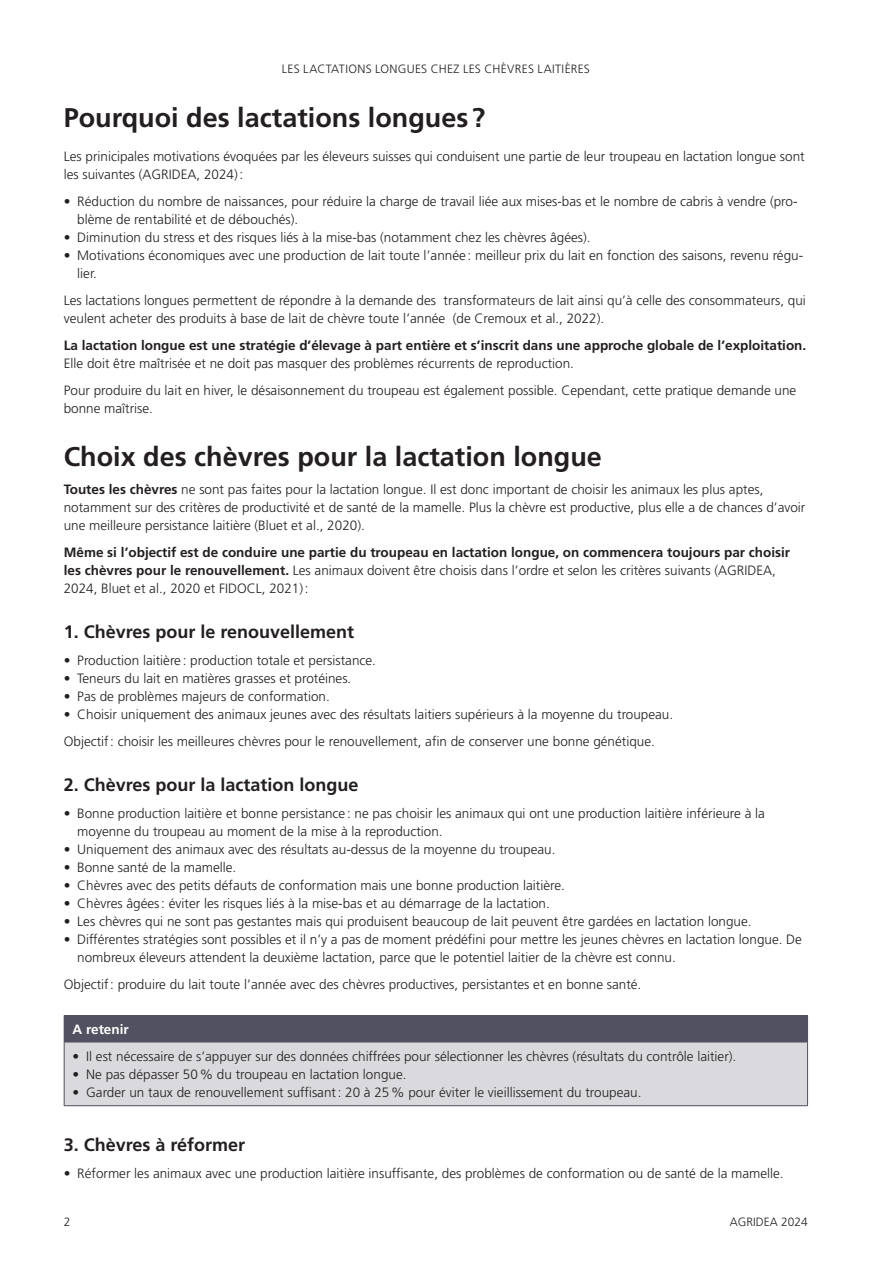
<style>
.page{position:relative;width:893px;height:1263px;background:#fff}
.page>*{position:absolute;margin:0;border:0;box-sizing:border-box;transform-origin:0 0}
.t1{font:700 27px "Frutiger LT Pro";color:#231f20}
.t2{font:700 18px "Frutiger LT Pro";color:#231f20}
.post{font:300 13.5px/18px "Frutiger LT Pro";color:#231f20}
.post-2{font:700 13.5px/18px "Frutiger LT Pro";color:#231f20}
.Tabelle_-_Kopf{font:700 13.5px "Frutiger LT Pro";color:#fff}
.t3{font:300 12px "Frutiger LT Pro";letter-spacing:.025em;color:#231f20}
.t4{font:300 12px "Frutiger LT Pro";color:#231f20}
.s1{font-weight:300}
.s2{font-weight:700}
</style>
<div class="page">
<div style="left:64px;top:1015px;width:743px;height:27px;background:#515161"></div>
<div style="left:64px;top:1042px;width:743px;height:64px;background:#dad9dd"></div>
<hr style="left:64px;top:1015px;width:744px;height:1px;background:#515161">
<svg style="left:807px;top:1016px;width:1px;height:26px"></svg>
<hr style="left:64px;top:1042px;width:744px;height:1px;background:#515161">
<hr style="left:64px;top:1042px;width:1px;height:63px;background:#515161">
<hr style="left:807px;top:1042px;width:1px;height:63px;background:#515161">
<hr style="left:64px;top:1105px;width:744px;height:1px;background:#515161">
<p class="t3" style="left:282px;top:62px;width:102px">Les lactation s lon</p>
<p class="t3" style="left:398px;top:62px;width:194px">gues chez les chèvres laitières</p>
<p class="t1" style="left:64px;top:101px;width:423px">Pourquoi des lactations longues?</p>
<p class="post" style="left:64px;top:147px;width:742px">Les prinicipales motivations évoquées par les éleveurs suisses qui conduisent une partie de leur troupeau en lactation longue sont les suivantes (AGR</p>
<p class="post" style="left:169px;top:165px;width:76px">IDEA, 2024):</p>
<p class="post" style="left:77px;top:192px;width:722px;text-indent:-14px">• Réduction du nombre de naissances, pour réduire la charge de travail liée aux mises-bas et le nombre de cabris à vendre (pro&shy;blème de rentabilité et de débouchés).</p>
<p class="post" style="left:64px;top:228px;width:528px">• Diminution du stress et des risques liés à la mise-bas (notamment chez les chèvres âgées).</p>
<p class="post" style="left:77px;top:246px;width:727px;text-indent:-14px">• Motivations économiques avec une production de lait toute l’année : meilleur prix du lait en fonction des saisons, revenu régu&shy;lier.</p>
<p class="post" style="left:64px;top:291px;width:744px">Les lactations longues permettent de répondre à la demande des transformateurs de lait ainsi qu’à celle des consommateurs, qui veulent acheter des produits à base de lait de chèvre toute l’année (de Cremoux et al., 2022).</p>
<p class="post-2" style="left:64px;top:336px;width:744px">La lactation longue est une stratégie d’élevage à part entière et s’inscrit dans une approche globale de l’exploitation.<br><span class="s1">Elle doit être maîtrisée et ne doit pas masquer des problèmes récurrents de reproduction.</span></p>
<p class="post" style="left:64px;top:381px;width:734px">Pour produire du lait en hiver, le désaisonnement du troupeau est également possible. Cependant, cette pratique demande une bonne maîtrise.</p>
<p class="t1" style="left:64px;top:441px;width:540px">Choix des chèvres pour la lactation longue</p>
<p class="post" style="left:64px;top:480px;width:743px"><span class="s2">Toutes les chèvres</span> ne sont pas faites pour la lactation longue. Il est donc important de choisir les animaux les plus aptes, notamment sur des critères de productivité et de santé de la mamelle. Plus la chèvre est productive, plus elle a de chances d’avoir une meilleure persistance laitière (Bluet et al., 2020).</p>
<p class="post-2" style="left:64px;top:543px;width:728px">Même si l’objectif est de conduire une partie du troupeau en lactation longue, on commencera toujours par choisir les chèvres pour le renouvellement. <span class="s1">Les animaux doivent être choisis dans l’ordre et selon les critères suivants (-AGR</span></p>
<p class="post" style="left:744px;top:561px;width:33px">IDEA,</p>
<p class="post" style="left:64px;top:579px;width:246px">2024, Bluet et al., 2020 et FIDOCL, 2021):</p>
<p class="t2" style="left:64px;top:621px;width:292px">1. Chèvres pour le renouvellement</p>
<p class="post" style="left:64px;top:651px;width:314px">• Production laitière : production totale et persistance.</p>
<p class="post" style="left:64px;top:669px;width:289px">• Teneurs du lait en matières grasses et protéines.</p>
<p class="post" style="left:64px;top:687px;width:268px">• Pas de problèmes majeurs de conformation.</p>
<p class="post" style="left:64px;top:705px;width:611px">• Choisir uniquement des animaux jeunes avec des résultats laitiers supérieurs à la moyenne du troupeau.</p>
<p class="post" style="left:64px;top:732px;width:593px">Objectif: choisir les meilleures chèvres pour le renouvellement, afin de conserver une bonne génétique.</p>
<p class="t2" style="left:64px;top:774px;width:296px">2. Chèvres pour la lactation longue</p>
<p class="post" style="left:77px;top:804px;width:689px;text-indent:-14px">• Bonne production laitière et bonne persistance : ne pas choisir les animaux qui ont une production laitière inférieure à la moyenne du troupeau au moment de la mise à la reproduction.</p>
<p class="post" style="left:64px;top:840px;width:493px">• Uniquement des animaux avec des résultats au-dessus de la moyenne du troupeau.</p>
<p class="post" style="left:64px;top:858px;width:174px">• Bonne santé de la mamelle.</p>
<p class="post" style="left:64px;top:876px;width:503px">• Chèvres avec des petits défauts de conformation mais une bonne production laitière.</p>
<p class="post" style="left:64px;top:894px;width:487px">• Chèvres âgées: éviter les risques liés à la mise-bas et au démarrage de la lactation.</p>
<p class="post" style="left:64px;top:912px;width:689px">• Les chèvres qui ne sont pas gestantes mais qui produisent beaucoup de lait peuvent être gardées en lactation longue.</p>
<p class="post" style="left:77px;top:930px;width:726px;text-indent:-14px">• Différentes stratégies sont possibles et il n’y a pas de moment prédéfini pour mettre les jeunes chèvres en lactation longue. De nombreux éleveurs attendent la deuxième lactation, parce que le potentiel laitier de la chèvre est connu.</p>
<p class="post" style="left:64px;top:975px;width:579px">Objectif: produire du lait toute l’année avec des chèvres productives, persistantes et en bonne santé.</p>
<p class="Tabelle_-_Kopf" style="left:73px;top:1021px;width:58px">A retenir</p>
<p class="post" style="left:73px;top:1047px;width:665px">• Il est nécessaire de s’appuyer sur des données chiffrées pour sélectionner les chèvres (résultats du contrôle laitier).</p>
<p class="post" style="left:73px;top:1065px;width:335px">• Ne pas dépasser 50% du troupeau en lactation longue.</p>
<p class="post" style="left:73px;top:1083px;width:570px">• Garder un taux de renouvellement suffisant: 20 à 25% pour éviter le vieillissement du troupeau.</p>
<p class="t2" style="left:64px;top:1134px;width:183px">3. Chèvres à réformer</p>
<p class="post" style="left:64px;top:1164px;width:721px">• Réformer les animaux avec une production laitière insuffisante, des problèmes de conformation ou de santé de la mamelle.</p>
<p class="t3" style="left:64px;top:1215px;width:8px">2</p>
<p class="t3" style="left:730px;top:1215px;width:7px">AGR</p>
<p class="t4" style="left:753px;top:1215px;width:56px">IDEA 2024</p>
</div>
